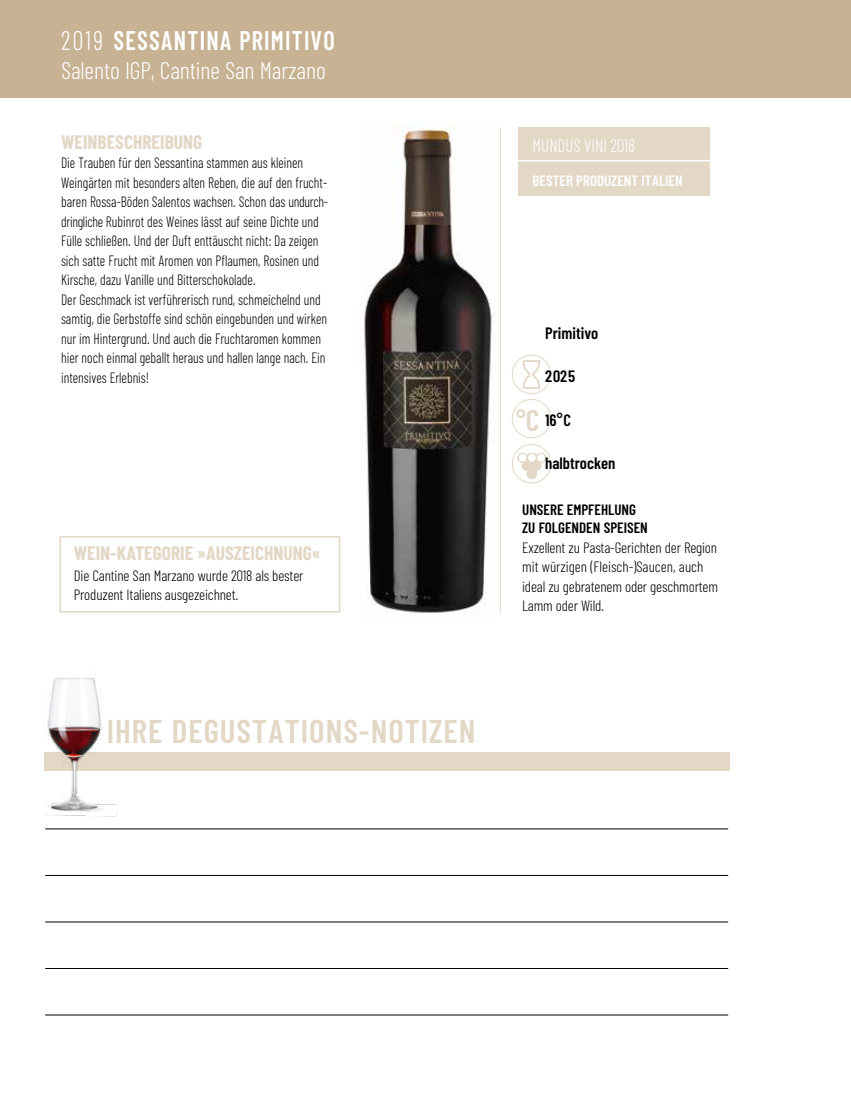
<style>
.page{position:relative;width:851px;height:1106px;background:#fff}
.page>*{position:absolute;margin:0;border:0;box-sizing:border-box;transform-origin:0 0}
.t1{font:600 33px "Barlow Condensed";letter-spacing:.03em;color:#e3d7c6}
.t2{font:600 27px "Barlow Condensed";letter-spacing:.05em;color:#fff;scale:.9 1}
.t3{font:600 27px "Barlow Condensed";color:#e3d7c6}
.t4{font:300 24px "Barlow Condensed";letter-spacing:-.005em;color:#fff}
.t5{font:700 19.5px "Barlow Condensed";color:#e3d7c6}
.t6{font:300 18.15px "Barlow Condensed";color:#fff;scale:.93 1}
.t7{font:600 16.5px "Barlow Condensed";color:#000}
.t8{font:300 15px/19.5px "Barlow Condensed";color:#000;scale:.9 1}
.t9{font:300 15px/19.5px "Barlow Condensed";color:#000}
.t10{font:600 15px/18px "Barlow Condensed";color:#000}
.t11{font:600 15px "Barlow Condensed";color:#fff}
.s1{font-weight:300}
.s2{font-size:30px}
</style>
<div class="page">
<img style="left:522px;top:360px;width:19px;height:28px">
<div style="left:512px;top:355px;width:39px;height:39px;border:1px solid #e3d7c6;border-radius:50%"></div>
<img style="left:514px;top:452px;width:34px;height:27px">
<div style="left:512px;top:444px;width:39px;height:39px;border:1px solid #e3d7c6;border-radius:50%"></div>
<div style="left:512px;top:399px;width:39px;height:39px;border:1px solid #e3d7c6;border-radius:50%"></div>
<div style="left:0;top:0;width:850px;height:98px;background:#c7b393"></div>
<hr style="left:45px;top:828px;width:683px;height:1px;background:#000">
<hr style="left:45px;top:875px;width:683px;height:1px;background:#000">
<hr style="left:45px;top:921px;width:683px;height:1px;background:#000">
<hr style="left:45px;top:968px;width:683px;height:1px;background:#000">
<hr style="left:45px;top:1014px;width:683px;height:1px;background:#000">
<hr style="left:500px;top:128px;width:1px;height:484px;background:#e3d7c6">
<div style="left:44px;top:752px;width:685px;height:18px;background:#e3d7c6"></div>
<div style="left:518px;top:128px;width:191px;height:68px;background:#e3d7c6"></div>
<hr style="left:510px;top:160px;width:224px;height:1px;background:#fff">
<div style="left:59px;top:536px;width:281px;height:76px;border:2px solid #e3d7c6"></div>
<img style="left:44px;top:677px;width:90px;height:140px">
<img style="left:364px;top:123px;width:128px;height:492px">
<h2 class="t2" style="left:61px;top:23px;width:305px"><span class="s1">2019</span> SESSANTINA PRIMITIVO</h2>
<h3 class="t4" style="left:61px;top:55px;width:266px">Salento IGP, Cantine San Marzano</h3>
<h3 class="t5" style="left:61px;top:129px;width:143px">WEINBESCHREIBUNG</h3>
<p class="t8" style="left:61px;top:153px;width:298px">Die Trauben für den Sessantina stammen aus kleinen Weingärten mit besonders alten Reben, die auf den frucht&shy;baren Rossa-Böden Salentos wachsen. Schon das undurch&shy;dringliche Rubinrot des Weines lässt auf seine Dichte und Fülle schließen. Und der Duft enttäuscht nicht: Da zeigen sich satte Frucht mit Aromen von Pflaumen, Rosinen und Kirsche, dazu Vanille und Bitterschokolade.<br>Der Geschmack ist verführerisch rund, schmeichelnd und samtig, die Gerbstoffe sind schön eingebunden und wirken nur im Hintergrund. Und auch die Fruchtaromen kommen hier noch einmal geballt heraus und hallen lange nach. Ein intensives Erlebnis!</p>
<h3 class="t5" style="left:74px;top:541px;width:248px">WEIN-KATEGORIE »AUSZEICHNUNG«</h3>
<p class="t9" style="left:74px;top:565px;width:231px">Die Cantine San Marzano wurde 2018 als bester<br>Produzent Italiens ausgezeichnet.</p>
<p class="t6" style="left:532px;top:134px;width:112px">MUNDUS VINI 2018</p>
<p class="t11" style="left:532px;top:171px;width:152px">BESTER PRODUZENT ITALIEN</p>
<p class="t7" style="left:545px;top:322px;width:55px">Primitivo</p>
<p class="t7" style="left:545px;top:366px;width:31px">2025</p>
<p class="t7" style="left:545px;top:409px;width:27px">16°C</p>
<p class="t7" style="left:545px;top:453px;width:72px">halbtrocken</p>
<h2 class="t3" style="left:516px;top:404px;width:25px">°<span class="s2">C</span></h2>
<p class="t10" style="left:522px;top:500px;width:127px">UNSERE EMPFEHLUNG<br>ZU FOLGENDEN SPEISEN</p>
<p class="t9" style="left:522px;top:537px;width:197px">Exzellent zu Pasta-Gerichten der Region mit würzigen (Fleisch-)Saucen, auch ideal zu gebratenem oder geschmortem Lamm oder Wild.</p>
<h1 class="t1" style="left:107px;top:710px;width:370px">IHRE DEGUSTATIONS-NOTIZEN</h1>
</div>
